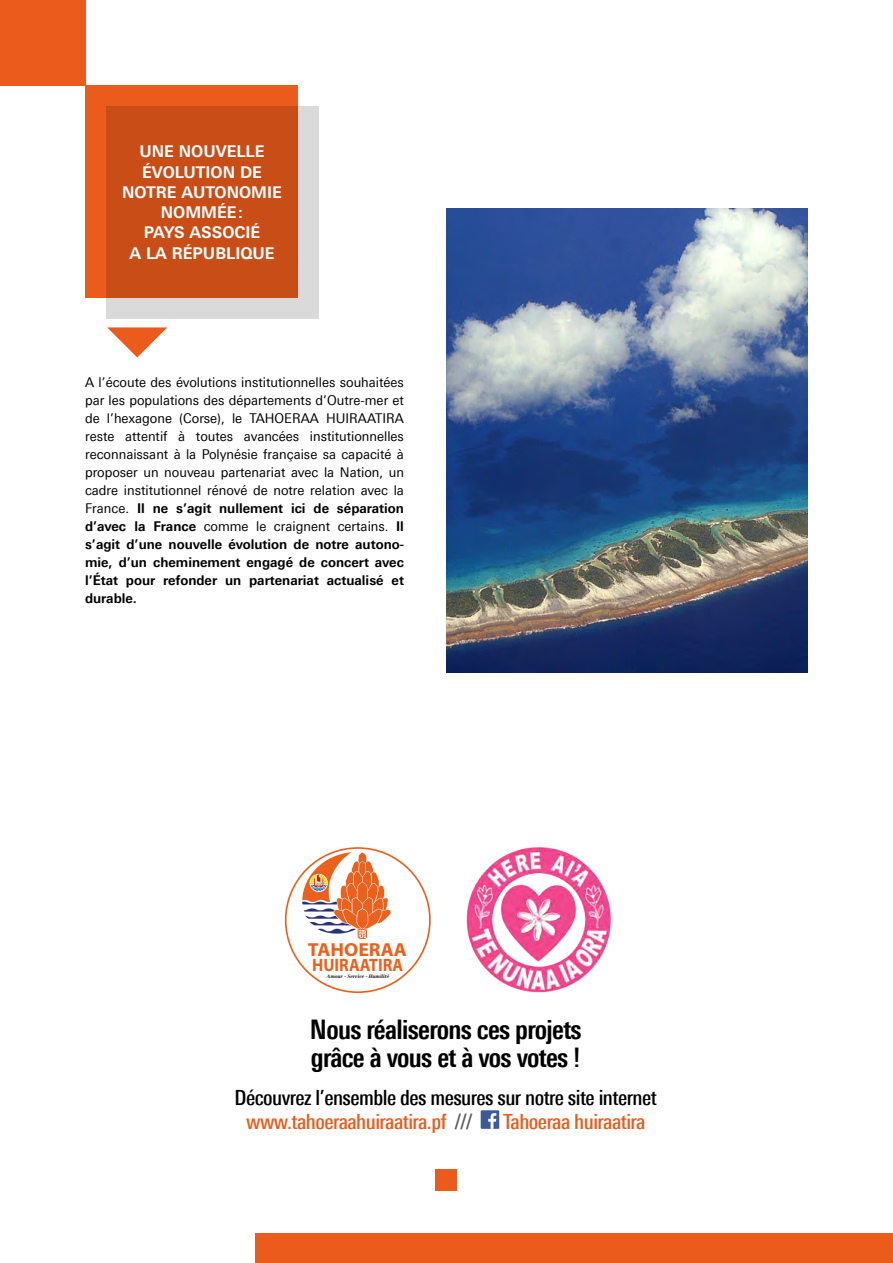
<style>
.page{position:relative;width:893px;height:1263px;background:#fff}
.page>*{position:absolute;margin:0;border:0;box-sizing:border-box;transform-origin:0 0}
.t1{font:700 condensed 27px/28.5px "Univers Next Pro";letter-spacing:-.025em;color:#000}
.t2{font:500 condensed 21px/24px "Univers Next Pro";letter-spacing:-.025em;color:#000}
.t3{font:500 condensed 21px "Univers Next Pro";letter-spacing:-.025em;color:#eb5b1b}
.t4{font:700 18.9px "Myriad Pro";color:#eb601d;scale:1.05 1}
.t5{font:700 18px "Myriad Pro";color:#eb601d;scale:.91 1}
.t6{font:700 16.2px/20.2px "Univers Next Pro";color:#fff;text-align:center;scale:.96 1}
.t7{font:13.5px/18px "Univers Next Pro";color:#000;text-align:justify;scale:.95 1}
.t8{font:italic 700 4.8px "Centennial LT Std";color:#000}
.s1{font-weight:700}
.s2{color:#eb5b1b}
.s3{color:#575756}
</style>
<div class="page">
<img style="left:446px;top:208px;width:362px;height:465px">
<div style="left:85px;top:85px;width:213px;height:213px;background:#eb5b1b"></div>
<svg style="left:106px;top:106px;width:213px;height:213px;background:#cb673b"></svg>
<svg style="left:107px;top:327px;width:60px;height:30px"></svg>
<div style="left:481px;top:1110px;width:18px;height:19px;background:#3e5b99"></div>
<svg style="left:488px;top:1113px;width:8px;height:16px"></svg>
<div style="left:436px;top:1169px;width:21px;height:22px;background:#eb5b1b"></div>
<div style="left:0;top:0;width:85px;height:85px;background:#eb5b1b"></div>
<div style="left:255px;top:1233px;width:638px;height:30px;background:#eb5b1b"></div>
<img style="left:466px;top:847px;width:145px;height:146px">
<svg style="left:302px;top:852px;width:89px;height:87px"></svg>
<p class="t6" style="left:122px;top:141px;width:168px">UNE NOUVELLE<br>ÉVOLUTION DE<br>NOTRE AUTONOMIE<br>NOMMÉE:<br>PAYS ASSOCIÉ<br>A LA RÉPUBLIQUE</p>
<p class="t7" style="left:85px;top:373px;width:337px">A l’écoute des évolutions institutionnelles souhaitées par les populations des départements d’Outre-mer et de l’hexagone (Corse), le TAHOERAA HUIRAATIRA reste attentif à toutes avancées institutionnelles reconnaissant à la Polynésie française sa capacité à proposer un nouveau partenariat avec la Nation, un cadre institutionnel rénové de notre relation avec la France. <span class="s1">Il ne s’agit nullement ici de séparation d’avec la France</span> comme le craignent certains. <span class="s1">Il s’agit d’une nouvelle évolution de notre autono&shy;mie, d’un cheminement engagé de concert avec l’État pour refonder un partenariat actualisé et durable.</span></p>
<h3 class="t4" style="left:308px;top:937px;width:96px">TAHOERAA</h3>
<p class="t8" style="left:327px;top:973px;width:64px">Amour - Service - Humilité</p>
<h3 class="t5" style="left:312px;top:953px;width:102px">HUIRAATIRA</h3>
<h1 class="t1" style="left:310px;top:1015px;width:273px">Nous réaliserons ces projets grâce à vous et à vos votes !</h1>
<h2 class="t2" style="left:246px;top:1085px;width:412px;text-indent:-11px">Découvrez l’ensemble des mesures sur notre site internet <span class="s2">www.tahoeraahuiraatira.pf</span> <span class="s3">///</span></h2>
<h2 class="t3" style="left:503px;top:1109px;width:144px">Tahoeraa huiraatira</h2>
</div>
